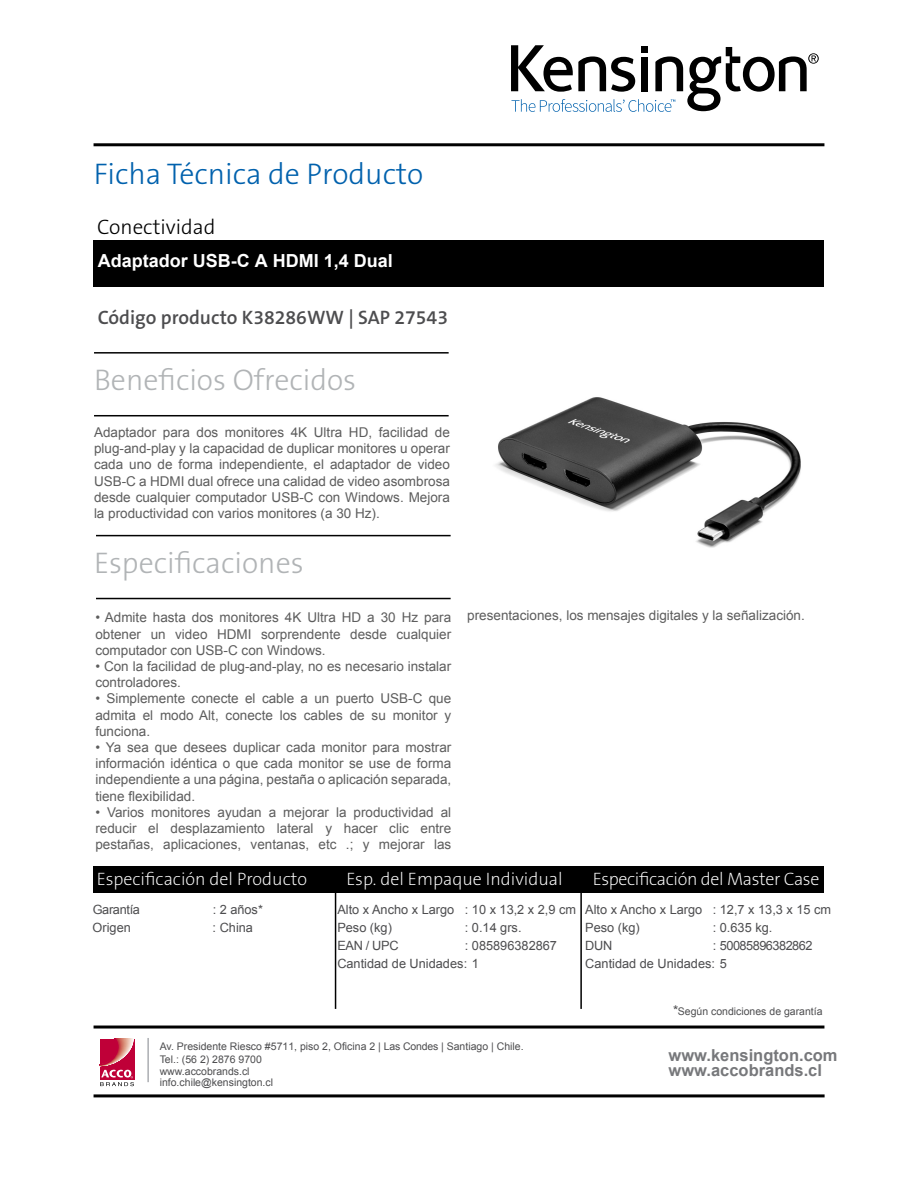
<style>
.page{position:relative;width:918px;height:1188px;background:#fff}
.page>*{position:absolute;margin:0;border:0;box-sizing:border-box;transform-origin:0 0}
.t1{font:30px "The Sans KENSINGTON3 Li";color:#b1b4b6}
.t2{font:30px "The Sans KENSINGTON3 Li";color:#0061ad}
.t3{font:21px "The Sans KENSINGTON3 Li";color:#000}
.t4{font:19.5px "The Sans KENSINGTON6 SB";color:#4d4d4f}
.t5{font:18px "The Sans KENSINGTON2 XL";color:#fff}
.t6{font:18px "The Sans KENSINGTON2 XL";letter-spacing:-.02em;color:#fff}
.t7{font:700 18px "Arial";color:#fff}
.t8{font:700 16.5px/15.6px "Arial";color:#77787b}
.t9{font:13.5px/16.2px "Arial";color:#5d5d5d;text-align:justify}
.t10{font:12.75px/18px "Arial";color:#4d4d4f}
.t11{font:12.75px "Arial";letter-spacing:-.025em;color:#4d4d4f}
.t12{font:10.5px/10.9px "Arial";color:#4d4d4f}
.s1{font-size:13.5px}
</style>
<div class="page">
<img style="left:446px;top:397px;width:355px;height:203px">
<hr style="left:94px;top:1094px;width:731px;height:3px;background:#000">
<hr style="left:94px;top:1026px;width:730px;height:3px;background:#000">
<hr style="left:94px;top:143px;width:730px;height:3px;background:#000">
<svg style="left:99px;top:1038px;width:36px;height:49px"></svg>
<svg style="left:100px;top:1039px;width:34px;height:47px"></svg>
<hr style="left:94px;top:352px;width:355px;height:2px;background:#020202">
<hr style="left:94px;top:415px;width:355px;height:1px;background:#020202">
<hr style="left:96px;top:535px;width:355px;height:1px;background:#020202">
<hr style="left:96px;top:598px;width:355px;height:1px;background:#020202">
<div style="left:94px;top:866px;width:730px;height:27px;background:#000"></div>
<hr style="left:335px;top:867px;width:1px;height:142px;background:#000">
<hr style="left:580px;top:867px;width:2px;height:142px;background:#000">
<hr style="left:147px;top:1038px;width:2px;height:44px;background:#abaeb2">
<div style="left:94px;top:240px;width:730px;height:47px;background:#000"></div>
<svg style="left:511px;top:45px;width:308px;height:67px"></svg>
<h1 class="t2" style="left:94px;top:158px;width:331px">Ficha Técnica de Producto</h1>
<h2 class="t3" style="left:97px;top:216px;width:120px">Conectividad</h2>
<h3 class="t7" style="left:98px;top:249px;width:297px">Adaptador USB-C A HDMI 1,4 Dual</h3>
<h3 class="t4" style="left:98px;top:307px;width:352px">Código producto K38286WW | SAP 27543</h3>
<h1 class="t1" style="left:94px;top:364px;width:264px">Beneficios Ofrecidos</h1>
<p class="t9" style="left:94px;top:424px;width:358px">Adaptador para dos monitores 4K Ultra HD, facilidad de plug-and-play y la capacidad de duplicar monitores u operar cada uno de forma independiente, el adaptador de video USB-C a HDMI dual ofrece una calidad de video asombrosa desde cualquier computador USB-C con Windows. Mejora la productividad con varios monitores (a 30 Hz).</p>
<h1 class="t1" style="left:94px;top:547px;width:211px">Especificaciones</h1>
<p class="t9" style="left:95px;top:610px;width:357px">• Admite hasta dos monitores 4K Ultra HD a 30 Hz para obtener un video HDMI sorprendente desde cualquier computador con USB-C con Windows.</p>
<p class="t9" style="left:95px;top:658px;width:357px">• Con la facilidad de plug-and-play, no es necesario instalar controladores.</p>
<p class="t9" style="left:95px;top:691px;width:357px">• Simplemente conecte el cable a un puerto USB-C que admita el modo Alt, conecte los cables de su monitor y funciona.</p>
<p class="t9" style="left:95px;top:739px;width:358px">• Ya sea que desees duplicar cada monitor para mostrar información idéntica o que cada monitor se use de forma independiente a una página, pestaña o aplicación separada, tiene flexibilidad.</p>
<p class="t9" style="left:95px;top:804px;width:357px">• Varios monitores ayudan a mejorar la productividad al reducir el desplazamiento lateral y hacer clic entre pestañas, aplicaciones, ventanas, etc .; y mejorar las</p>
<p class="t9" style="left:467px;top:608px;width:339px">presentaciones, los mensajes digitales y la señalización.</p>
<h3 class="t5" style="left:97px;top:869px;width:212px">Especificación del Producto</h3>
<h3 class="t5" style="left:346px;top:869px;width:218px">Esp. del Empaque Individual</h3>
<h3 class="t6" style="left:593px;top:869px;width:228px">Especificación del Master Case</h3>
<p class="t11" style="left:93px;top:901px;width:49px">Garantía</p>
<p class="t10" style="left:213px;top:901px;width:52px">: 2 años*</p>
<p class="t10" style="left:93px;top:919px;width:40px">Origen</p>
<p class="t10" style="left:213px;top:919px;width:42px">: China</p>
<p class="t10" style="left:337px;top:901px;width:240px">Alto x Ancho x Largo : 10 x 13,2 x 2,9 cm<br>Peso (kg)</p>
<p class="t10" style="left:465px;top:919px;width:58px">: 0.14 grs.</p>
<p class="t10" style="left:585px;top:901px;width:247px">Alto x Ancho x Largo : 12,7 x 13,3 x 15 cm<br>Peso (kg)</p>
<p class="t10" style="left:713px;top:919px;width:61px">: 0.635 kg.</p>
<p class="t10" style="left:337px;top:937px;width:63px">EAN / UPC</p>
<p class="t10" style="left:337px;top:937px;width:221px;text-indent:127px">: 085896382867<br>Cantidad de Unidades: 1</p>
<p class="t10" style="left:585px;top:937px;width:229px;text-indent:128px">: 50085896382862<br>Cantidad de Unidades: 5</p>
<p class="t10" style="left:585px;top:937px;width:28px">DUN</p>
<p class="t12" style="left:160px;top:1040px;width:365px;line-height:12.6px">Av. Presidente Riesco #5711, piso 2, Oficina 2 | Las Condes | Santiago | Chile.<br>Tel.: (56 2) 2876 9700</p>
<p class="t12" style="left:160px;top:1066px;width:115px">www.accobrands.cl info.chile@kensington.cl</p>
<p class="t12" style="left:673px;top:1006px;width:151px"><span class="s1">*</span>Según condiciones de garantía</p>
<p class="t8" style="left:669px;top:1047px;width:171px">www.kensington.com www.accobrands.cl</p>
</div>
